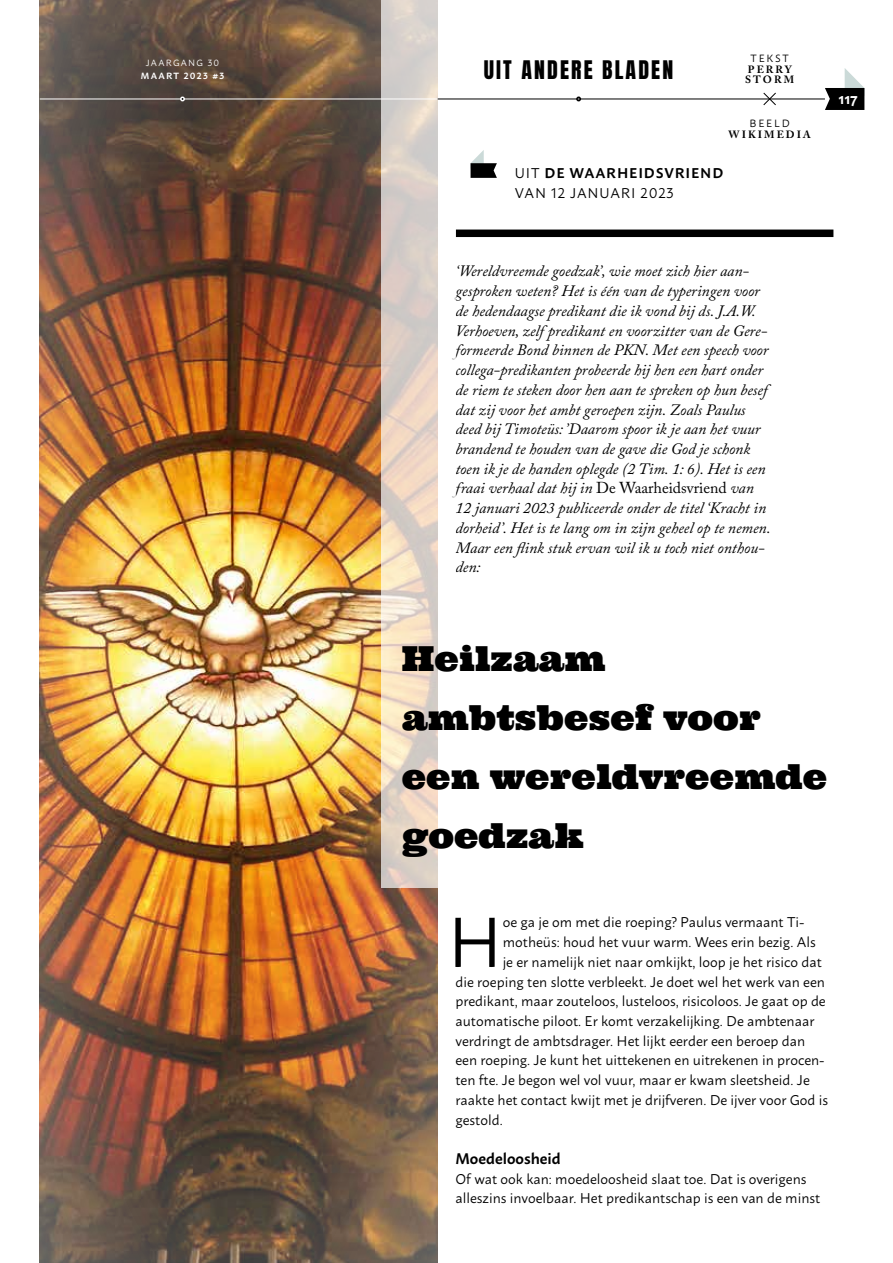
<style>
.page{position:relative;width:893px;height:1263px;background:#fff}
.page>*{position:absolute;margin:0;border:0;box-sizing:border-box;transform-origin:0 0}
.t1{font:70.05px "Macho";color:#000}
.t2{font:34.5px/59.1px "Ultra";color:#000}
.t3{font:21.75px "Anton";letter-spacing:.1em;color:#000}
.t4{font:italic 15.75px/19.6px "Adobe Caslon Pro";color:#000}
.t5{font:600 15.3px "Macho";color:#000}
.t6{font:600 15px "Macho";color:#fff}
.t7{font:14.1px/19.8px "Macho";color:#000}
.t8{font:14.1px/19.8px "Macho";letter-spacing:.06em;color:#000}
.t9{font:700 10.5px/10.9px "Adobe Caslon Pro";letter-spacing:.195em;color:#000}
.t10{font:10.5px "Macho";letter-spacing:.18em;color:#000}
.t11{font:600 9px "Macho";letter-spacing:.14em;color:#fff}
.t12{font:9px "Macho";letter-spacing:.14em;color:#fff}
.s1{font-weight:600}
.s2{font-style:normal}
</style>
<div class="page">
<img style="left:40px;top:0;width:398px;height:1263px">
<div style="left:456px;top:230px;width:377px;height:7px;background:#000"></div>
<svg style="left:471px;top:150px;width:26px;height:28px"></svg>
<svg style="left:381px;top:0;width:75px;height:888px"></svg>
<svg style="left:576px;top:97px;width:5px;height:4px"></svg>
<svg style="left:825px;top:68px;width:39px;height:42px"></svg>
<hr style="left:437px;top:99px;width:388px;height:1px;background:#000">
<hr style="left:40px;top:99px;width:398px;height:1px;background:#fff">
<svg style="left:763px;top:92px;width:14px;height:14px"></svg>
<svg style="left:180px;top:97px;width:5px;height:4px"></svg>
<p class="t12" style="left:146px;top:55px;width:75px">JAARGANG 30</p>
<p class="t11" style="left:141px;top:68px;width:85px">MAART 2023 #3</p>
<h3 class="t3" style="left:484px;top:59px;width:191px">UIT ANDERE BLADEN</h3>
<p class="t10" style="left:750px;top:49px;width:40px">TEKST</p>
<p class="t9" style="left:745px;top:63px;width:51px">PERRY<br>STORM</p>
<p class="t10" style="left:749px;top:114px;width:42px">BEELD</p>
<p class="t9" style="left:729px;top:129px;width:84px">WIKIMEDIA</p>
<p class="t8" style="left:515px;top:162px;width:210px">UIT <span class="s1">DE WAARHEIDSVRIEND<br></span>VAN 12 JANUARI 2023</p>
<p class="t4" style="left:455px;top:261px;width:317px">‘Wereldvreemde goedzak’, wie moet zich hier aan&shy;gesproken weten? Het is één van de typeringen voor de hedendaagse predikant die ik vond bij ds. J.A.W.<br>Verhoeven, zelf predikant en voorzitter van de Gere&shy;formeerde Bond binnen de PKN. Met een speech voor collega-predikanten probeerde hij hen een hart onder de riem te steken door hen aan te spreken op hun besef dat zij voor het ambt geroepen zijn. Zoals Paulus deed bij Timoteüs: ’Daarom spoor ik je aan het vuur brandend te houden van de gave die God je schonk toen ik je de handen oplegde (2 Tim. 1: 6). Het is een fraai verhaal dat hij in <span class="s2">De Waarheidsvriend</span> van 12 januari 2023 publiceerde onder de titel ‘Kracht in dorheid’. Het is te lang om in zijn geheel op te nemen.<br>Maar een flink stuk ervan wil ik u toch niet onthou&shy;den:</p>
<p class="t6" style="left:839px;top:85px;width:21px">117</p>
<h2 class="t2" style="left:402px;top:629px;width:427px">Heilzaam ambtsbesef voor een wereldvreemde goedzak</h2>
<h1 class="t1" style="left:447px;top:881px;width:57px">H</h1>
<p class="t7" style="left:503px;top:911px;width:303px">oe ga je om met die roeping? Paulus vermaant Ti-</p>
<p class="t7" style="left:503px;top:931px;width:314px">motheüs: houd het vuur warm. Wees erin bezig. Als</p>
<p class="t7" style="left:503px;top:950px;width:321px">je er namelijk niet naar omkijkt, loop je het risico dat</p>
<p class="t7" style="left:455px;top:970px;width:371px">die roeping ten slotte verbleekt. Je doet wel het werk van een</p>
<p class="t7" style="left:455px;top:990px;width:372px">predikant, maar zouteloos, lusteloos, risicoloos. Je gaat op de</p>
<p class="t7" style="left:455px;top:1010px;width:361px">automatische piloot. Er komt verzakelijking. De ambtenaar</p>
<p class="t7" style="left:455px;top:1029px;width:351px">verdringt de ambtsdrager. Het lijkt eerder een beroep dan</p>
<p class="t7" style="left:455px;top:1049px;width:371px">een roeping. Je kunt het uittekenen en uitrekenen in procen-</p>
<p class="t7" style="left:455px;top:1069px;width:356px">ten fte. Je begon wel vol vuur, maar er kwam sleetsheid. Je</p>
<p class="t7" style="left:455px;top:1088px;width:374px">raakte het contact kwijt met je drijfveren. De ijver voor God is</p>
<p class="t7" style="left:455px;top:1108px;width:49px">gestold.</p>
<p class="t5" style="left:455px;top:1145px;width:107px">Moedeloosheid</p>
<p class="t7" style="left:455px;top:1167px;width:366px">Of wat ook kan: moedeloosheid slaat toe. Dat is overigens alleszins invoelbaar. Het predikantschap is een van de minst</p>
</div>
